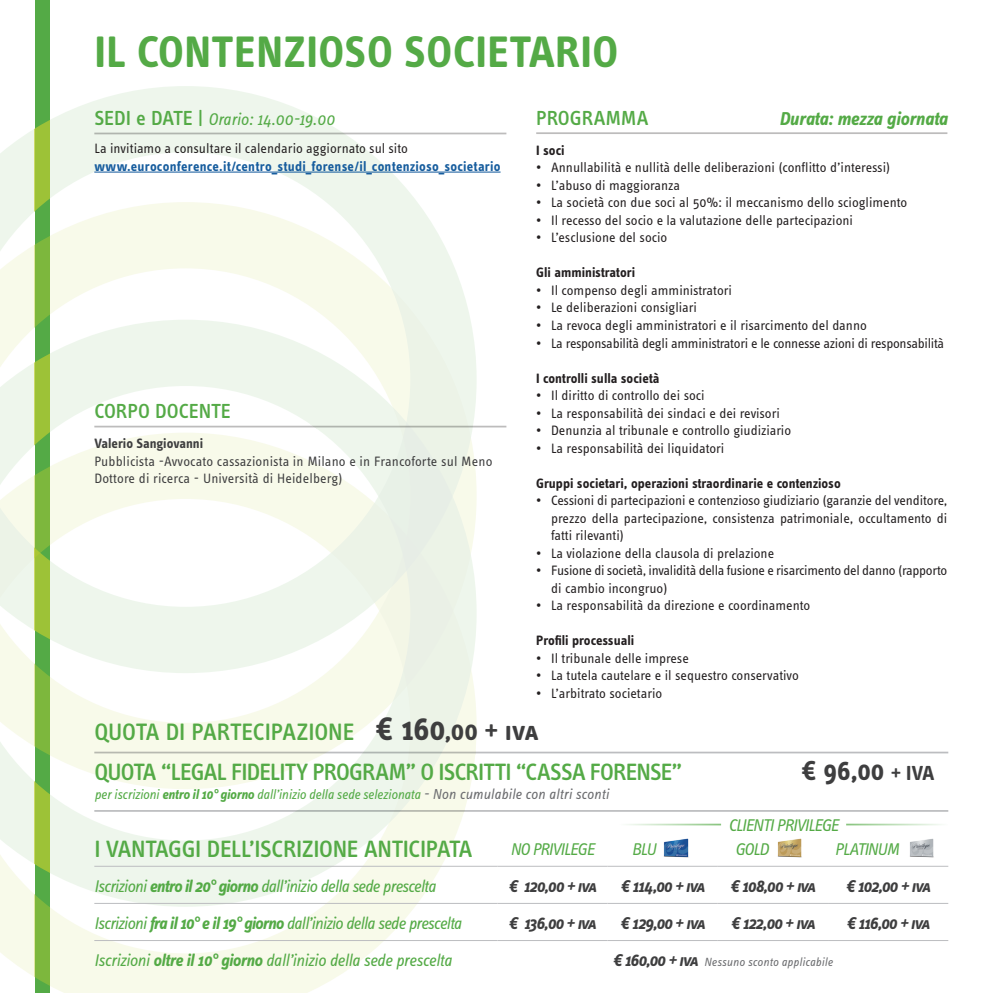
<style>
.page{position:relative;width:993px;height:993px;background:#fff}
.page>*{position:absolute;margin:0;border:0;box-sizing:border-box;transform-origin:0 0}
.t1{font:700 45.5px "Info Text OT";letter-spacing:.01em;color:#54aa46}
.t2{font:700 28px "Info Text OT";color:#3e3e3f}
.t3{font:500 24.5px "Info Text OT";letter-spacing:-.005em;color:#54aa46}
.t4{font:500 24.32px "Info Text OT";letter-spacing:-.03em;color:#54aa46}
.t5{font:500 21px "Info Text OT";color:#54aa46}
.t6{font:italic 700 19.25px "Info Text OT";letter-spacing:-.005em;color:#54aa46}
.t7{font:italic 17.5px "Info Text OT";letter-spacing:-.04em;color:#54aa46}
.t8{font:italic 700 17.5px "Info Text OT";letter-spacing:-.055em;color:#3e3e3f}
.t9{font:italic 17.5px "Info Text OT";letter-spacing:-.02em;color:#54aa46}
.t10{font:italic 17.5px "Info Text OT";color:#54aa46}
.t11{font:14px/17.5px "Info Text OT";color:#231f20;text-align:justify}
.t12{font:14px/17.5px "Info Text OT";letter-spacing:-.02em;color:#231f20}
.t13{font:700 14px "Info Text OT";color:#231f20}
.t14{font:14px/17.5px "Info Text OT";letter-spacing:.01em;color:#3e3e3f}
.t15{font:italic 14px "Info Text OT";letter-spacing:-.015em;color:#54aa46}
.t16{font:700 14px "Info Text OT";letter-spacing:.015em;color:#175d9e}
.t17{font:700 14px "Info Text OT";color:#3e3e3f}
.t18{font:italic 12.25px "Info Text OT";letter-spacing:.01em;color:#6c6d70}
.s1{font-weight:500;font-style:normal;font-size:21px}
.s2{font-weight:700;font-size:33.25px;color:#3e3e3f}
.s3{font-weight:700;font-size:26.25px;color:#3e3e3f}
.s4{font-weight:700;font-size:28px;color:#3e3e3f}
.s5{font-weight:700}
.s6{font-size:14.88px;color:#6c6d70}
.s7{font-size:21px}
.s8{font-weight:700;font-size:17.5px;color:#3e3e3f}
</style>
<div class="page">
<svg style="left:0;top:906px;width:476px;height:86px"></svg>
<svg style="left:0;top:788px;width:476px;height:118px"></svg>
<svg style="left:0;top:673px;width:476px;height:115px"></svg>
<svg style="left:0;top:86px;width:476px;height:587px"></svg>
<div style="left:35px;top:0;width:15px;height:992px;background:#54aa46"></div>
<svg style="left:35px;top:120px;width:15px;height:866px"></svg>
<hr style="left:536px;top:132px;width:411px;height:2px;background:#231f20">
<hr style="left:94px;top:425px;width:412px;height:2px;background:#231f20">
<hr style="left:94px;top:751px;width:853px;height:2px;background:#bcbdc0">
<hr style="left:94px;top:809px;width:853px;height:2px;background:#bcbdc0">
<hr style="left:94px;top:865px;width:403px;height:1px;background:#bcbdc0">
<hr style="left:497px;top:865px;width:110px;height:1px;background:#bcbdc0">
<hr style="left:607px;top:865px;width:110px;height:1px;background:#bcbdc0">
<hr style="left:717px;top:865px;width:110px;height:1px;background:#bcbdc0">
<hr style="left:827px;top:865px;width:120px;height:1px;background:#bcbdc0">
<hr style="left:94px;top:902px;width:403px;height:1px;background:#bcbdc0">
<hr style="left:497px;top:902px;width:110px;height:1px;background:#bcbdc0">
<hr style="left:607px;top:902px;width:110px;height:1px;background:#bcbdc0">
<hr style="left:717px;top:902px;width:110px;height:1px;background:#bcbdc0">
<hr style="left:827px;top:902px;width:120px;height:1px;background:#bcbdc0">
<hr style="left:94px;top:939px;width:403px;height:1px;background:#bcbdc0">
<hr style="left:497px;top:939px;width:110px;height:1px;background:#bcbdc0">
<hr style="left:607px;top:939px;width:110px;height:1px;background:#bcbdc0">
<hr style="left:717px;top:939px;width:110px;height:1px;background:#bcbdc0">
<hr style="left:827px;top:939px;width:120px;height:1px;background:#bcbdc0">
<img style="left:663px;top:838px;width:26px;height:20px">
<img style="left:777px;top:838px;width:25px;height:20px">
<img style="left:909px;top:838px;width:25px;height:20px">
<hr style="left:845px;top:823px;width:102px;height:2px;background:#54aa46">
<hr style="left:618px;top:823px;width:102px;height:2px;background:#54aa46">
<hr style="left:94px;top:133px;width:412px;height:1px;background:#231f20">
<hr style="left:94px;top:171px;width:406px;height:1px;background:#175d9e">
<h1 class="t1" style="left:94px;top:25px;width:525px">IL CONTENZIOSO SOCIETARIO</h1>
<p class="t10" style="left:94px;top:108px;width:242px"><span class="s1">SEDI e DATE |</span> Orario: 14.00-19.00</p>
<p class="t11" style="left:94px;top:140px;width:315px">La invitiamo a consultare il calendario aggiornato sul sito</p>
<p class="t16" style="left:94px;top:158px;width:407px">www.euroconference.it/centro_studi_forense/il_contenzioso_societario</p>
<h3 class="t5" style="left:94px;top:398px;width:138px">CORPO DOCENTE</h3>
<p class="t17" style="left:94px;top:435px;width:110px">Valerio Sangiovanni</p>
<p class="t14" style="left:94px;top:452px;width:399px">Pubblicista -Avvocato cassazionista in Milano e in Francoforte sul Meno<br>Dottore di ricerca - Università di Heidelberg)</p>
<h3 class="t5" style="left:536px;top:105px;width:114px">PROGRAMMA</h3>
<h3 class="t6" style="left:779px;top:106px;width:170px">Durata: mezza giornata</h3>
<p class="t13" style="left:536px;top:142px;width:30px">I soci</p>
<p class="t11" style="left:536px;top:158px;width:355px">• Annullabilità e nullità delle deliberazioni (conflitto d’interessi)</p>
<p class="t11" style="left:536px;top:176px;width:145px">• L’abuso di maggioranza</p>
<p class="t11" style="left:536px;top:193px;width:372px">• La società con due soci al 50%: il meccanismo dello scioglimento</p>
<p class="t11" style="left:536px;top:211px;width:318px">• Il recesso del socio e la valutazione delle partecipazioni</p>
<p class="t11" style="left:536px;top:228px;width:132px">• L’esclusione del socio</p>
<p class="t13" style="left:536px;top:264px;width:100px">Gli amministratori</p>
<p class="t11" style="left:536px;top:281px;width:197px">• Il compenso degli amministratori</p>
<p class="t11" style="left:536px;top:298px;width:162px">• Le deliberazioni consigliari</p>
<p class="t11" style="left:536px;top:316px;width:332px">• La revoca degli amministratori e il risarcimento del danno</p>
<p class="t12" style="left:536px;top:333px;width:409px">• La responsabilità degli amministratori e le connesse azioni di responsabilità</p>
<p class="t13" style="left:536px;top:369px;width:125px">I controlli sulla società</p>
<p class="t11" style="left:536px;top:386px;width:170px">• Il diritto di controllo dei soci</p>
<p class="t11" style="left:536px;top:403px;width:245px">• La responsabilità dei sindaci e dei revisori</p>
<p class="t11" style="left:536px;top:421px;width:256px">• Denunzia al tribunale e controllo giudiziario</p>
<p class="t11" style="left:536px;top:438px;width:190px">• La responsabilità dei liquidatori</p>
<p class="t13" style="left:536px;top:474px;width:306px">Gruppi societari, operazioni straordinarie e contenzioso</p>
<p class="t11" style="left:551px;top:491px;width:397px;text-indent:-15px">• Cessioni di partecipazioni e contenzioso giudiziario (garanzie del venditore, prezzo della partecipazione, consistenza patrimoniale, occultamento di fatti rilevanti)</p>
<p class="t11" style="left:536px;top:543px;width:239px">• La violazione della clausola di prelazione</p>
<p class="t12" style="left:551px;top:561px;width:397px;text-indent:-15px">• Fusione di società, invalidità della fusione e risarcimento del danno (rapporto di cambio incongruo)</p>
<p class="t11" style="left:536px;top:596px;width:275px">• La responsabilità da direzione e coordinamento</p>
<p class="t13" style="left:536px;top:632px;width:99px">Profili processuali</p>
<p class="t11" style="left:536px;top:648px;width:154px">• Il tribunale delle imprese</p>
<p class="t11" style="left:536px;top:666px;width:264px">• La tutela cautelare e il sequestro conservativo</p>
<p class="t11" style="left:536px;top:683px;width:127px">• L’arbitrato societario</p>
<h3 class="t3" style="left:94px;top:717px;width:445px">QUOTA DI PARTECIPAZIONE <span class="s2">€ 160</span><span class="s3">,</span><span class="s4">00 + iva</span></h3>
<h3 class="t4" style="left:94px;top:757px;width:589px">QUOTA “LEGAL FIDELITY PROGRAM” O ISCRITTI “CASSA FORENSE”</h3>
<p class="t15" style="left:94px;top:786px;width:516px">per iscrizioni <span class="s5">entro il 10° giorno</span> dall’inizio della sede selezionata <span class="s6">- Non cumulabile con altri sconti</span></p>
<h2 class="t2" style="left:801px;top:753px;width:134px">€ 96,00 <span class="s7">+ IVA</span></h2>
<p class="t7" style="left:728px;top:815px;width:112px">CLIENTI PRIVILEGE</p>
<h3 class="t4" style="left:94px;top:834px;width:379px">I VANTAGGI DELL’ISCRIZIONE ANTICIPATA</h3>
<p class="t7" style="left:510px;top:838px;width:86px">NO PRIVILEGE</p>
<p class="t7" style="left:631px;top:838px;width:26px">BLU</p>
<p class="t7" style="left:734px;top:838px;width:35px">GOLD</p>
<p class="t7" style="left:834px;top:838px;width:66px">PLATINUM</p>
<p class="t7" style="left:94px;top:875px;width:343px">Iscrizioni <span class="s5">entro il 20° giorno</span> dall’inizio della sede prescelta</p>
<p class="t8" style="left:508px;top:875px;width:90px">€ 120,00 + iva</p>
<p class="t8" style="left:620px;top:875px;width:86px">€ 114,00 + iva</p>
<p class="t8" style="left:730px;top:875px;width:87px">€ 108,00 + iva</p>
<p class="t8" style="left:845px;top:875px;width:86px">€ 102,00 + iva</p>
<p class="t7" style="left:94px;top:912px;width:369px">Iscrizioni <span class="s5">fra il 10° e il 19° giorno</span> dall’inizio della sede prescelta</p>
<p class="t8" style="left:508px;top:912px;width:89px">€ 136,00 + iva</p>
<p class="t8" style="left:620px;top:912px;width:86px">€ 129,00 + iva</p>
<p class="t8" style="left:730px;top:912px;width:86px">€ 122,00 + iva</p>
<p class="t8" style="left:846px;top:912px;width:85px">€ 116,00 + iva</p>
<p class="t9" style="left:94px;top:949px;width:359px">Iscrizioni <span class="s5">oltre il 10° giorno</span> dall’inizio della sede prescelta</p>
<p class="t18" style="left:612px;top:954px;width:221px"><span class="s8">€ 160,00 + iva</span> Nessuno sconto applicabile</p>
</div>
